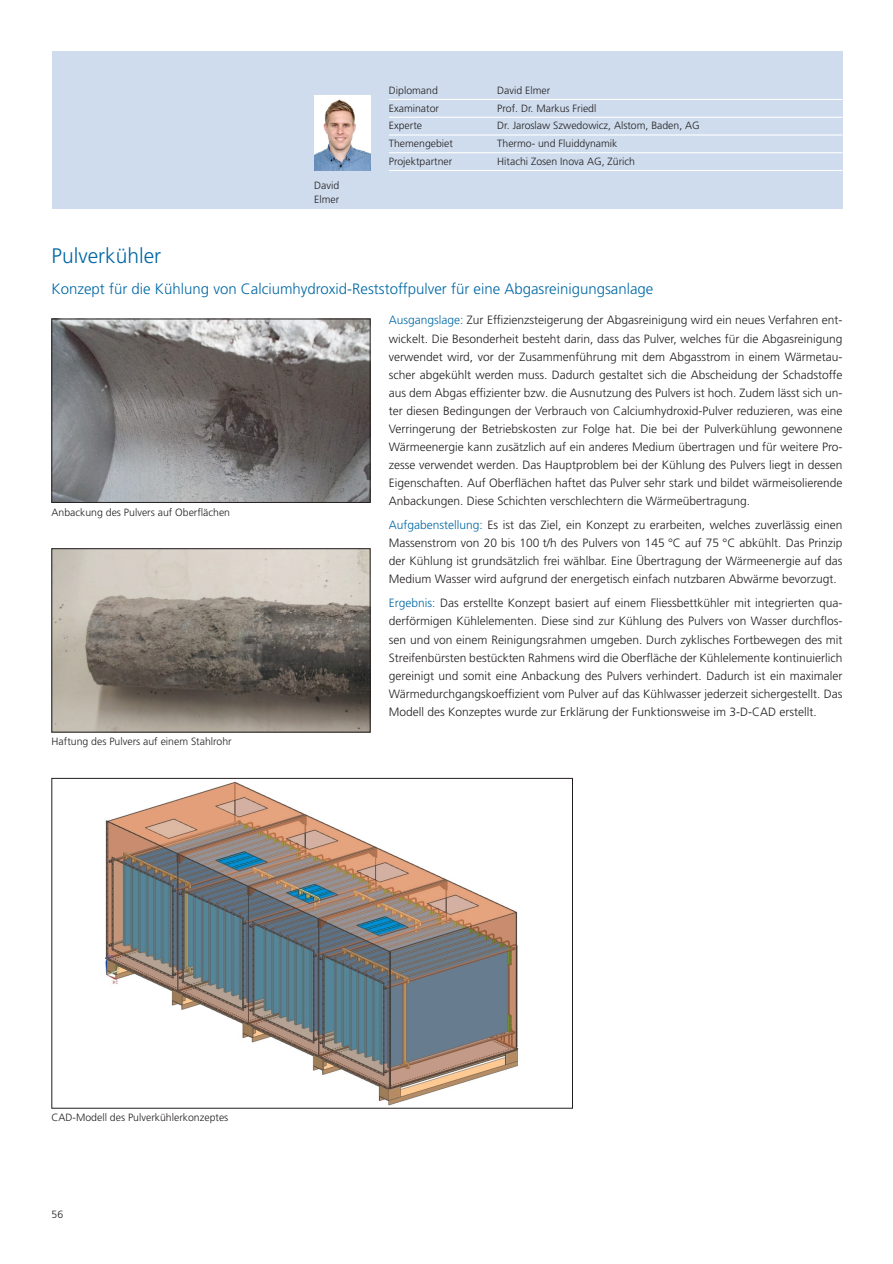
<style>
.page{position:relative;width:893px;height:1264px;background:#fff}
.page>*{position:absolute;margin:0;border:0;box-sizing:border-box;transform-origin:0 0}
.t1{font:300 21px "Frutiger LT Pro";color:#0068a5}
.t2{font:300 15px "Frutiger LT Pro";color:#0068a5}
.t3{font:300 12px/18px "Frutiger LT Pro";color:#231f20;text-align:justify}
.t4{font:300 10.5px/13.5px "Frutiger LT Pro";color:#231f20}
.s1{color:#0068a5}
</style>
<div class="page">
<div style="left:52px;top:52px;width:790px;height:157px;background:#cedced"></div>
<img style="left:54px;top:321px;width:314px;height:179px">
<img style="left:54px;top:550px;width:314px;height:180px">
<div style="left:52px;top:548px;width:318px;height:184px;border:1px solid #231f20"></div>
<img style="left:105px;top:781px;width:414px;height:325px">
<hr style="left:389px;top:99px;width:453px;height:1px;background:#fff">
<hr style="left:389px;top:117px;width:453px;height:1px;background:#fff">
<hr style="left:389px;top:134px;width:453px;height:1px;background:#fff">
<hr style="left:389px;top:152px;width:453px;height:1px;background:#fff">
<hr style="left:389px;top:170px;width:453px;height:1px;background:#fff">
<img style="left:314px;top:96px;width:56px;height:75px">
<p class="t4" style="left:314px;top:179px;width:27px">David<br>Elmer</p>
<p class="t4" style="left:389px;top:83px;width:51px">Diplomand</p>
<p class="t4" style="left:497px;top:83px;width:55px">David Elmer</p>
<p class="t4" style="left:389px;top:101px;width:52px">Examinator</p>
<p class="t4" style="left:497px;top:101px;width:101px">Prof. Dr. Markus Friedl</p>
<p class="t4" style="left:389px;top:119px;width:35px">Experte</p>
<p class="t4" style="left:497px;top:119px;width:204px">Dr. Jaroslaw Szwedowicz, Alstom, Baden, AG</p>
<p class="t4" style="left:389px;top:137px;width:66px">Themengebiet</p>
<p class="t4" style="left:497px;top:137px;width:122px">Thermo- und Fluiddynamik</p>
<p class="t4" style="left:389px;top:154px;width:65px">Projektpartner</p>
<p class="t4" style="left:497px;top:154px;width:139px">Hitachi Zosen Inova AG, Zürich</p>
<h1 class="t1" style="left:52px;top:244px;width:111px">Pulverkühler</h1>
<p class="t2" style="left:52px;top:280px;width:603px">Konzept für die Kühlung von Calciumhydroxid-Reststoffpulver für eine Abgasreinigungsanlage</p>
<p class="t4" style="left:52px;top:505px;width:180px">Anbackung des Pulvers auf Oberflächen</p>
<p class="t4" style="left:52px;top:735px;width:182px">Haftung des Pulvers auf einem Stahlrohr</p>
<p class="t4" style="left:52px;top:1110px;width:178px">CAD-Modell des Pulverkühlerkonzeptes</p>
<p class="t4" style="left:52px;top:1206px;width:13px">56</p>
<p class="t3" style="left:389px;top:311px;width:455px"><span class="s1">Ausgangslage:</span> Zur Effizienzsteigerung der Abgasreinigung wird ein neues Verfahren ent&shy;wickelt. Die Besonderheit besteht darin, dass das Pulver, welches für die Abgasreinigung verwendet wird, vor der Zusammenführung mit dem Abgasstrom in einem Wärmetau&shy;scher abgekühlt werden muss. Dadurch gestaltet sich die Abscheidung der Schadstoffe aus dem Abgas effizienter bzw. die Ausnutzung des Pulvers ist hoch. Zudem lässt sich un&shy;ter diesen Bedingungen der Verbrauch von Calciumhydroxid-Pulver reduzieren, was eine Verringerung der Betriebskosten zur Folge hat. Die bei der Pulverkühlung gewonnene Wärmeenergie kann zusätzlich auf ein anderes Medium übertragen und für weitere Pro&shy;zesse verwendet werden. Das Hauptproblem bei der Kühlung des Pulvers liegt in dessen Eigenschaften. Auf Oberflächen haftet das Pulver sehr stark und bildet wärmeisolierende Anbackungen. Diese Schichten verschlechtern die Wärmeübertragung.</p>
<p class="t3" style="left:389px;top:516px;width:455px"><span class="s1">Aufgabenstellung:</span> Es ist das Ziel, ein Konzept zu erarbeiten, welches zuverlässig einen Massenstrom von 20 bis 100 t/h des Pulvers von 145 °C auf 75 °C abkühlt. Das Prinzip der Kühlung ist grundsätzlich frei wählbar. Eine Übertragung der Wärmeenergie auf das Medium Wasser wird aufgrund der energetisch einfach nutzbaren Abwärme bevorzugt.</p>
<p class="t3" style="left:389px;top:594px;width:455px"><span class="s1">Ergebnis:</span> Das erstellte Konzept basiert auf einem Fliessbettkühler mit integrierten qua&shy;derförmigen Kühlelementen. Diese sind zur Kühlung des Pulvers von Wasser durchflos&shy;sen und von einem Reinigungsrahmen umgeben. Durch zyklisches Fortbewegen des mit Streifenbürsten bestückten Rahmens wird die Oberfläche der Kühlelemente kontinuierlich gereinigt und somit eine Anbackung des Pulvers verhindert. Dadurch ist ein maximaler Wärmedurchgangskoeffizient vom Pulver auf das Kühlwasser jederzeit sichergestellt. Das Modell des Konzeptes wurde zur Erklärung der Funktionsweise im 3-D-CAD erstellt.</p>
</div>
